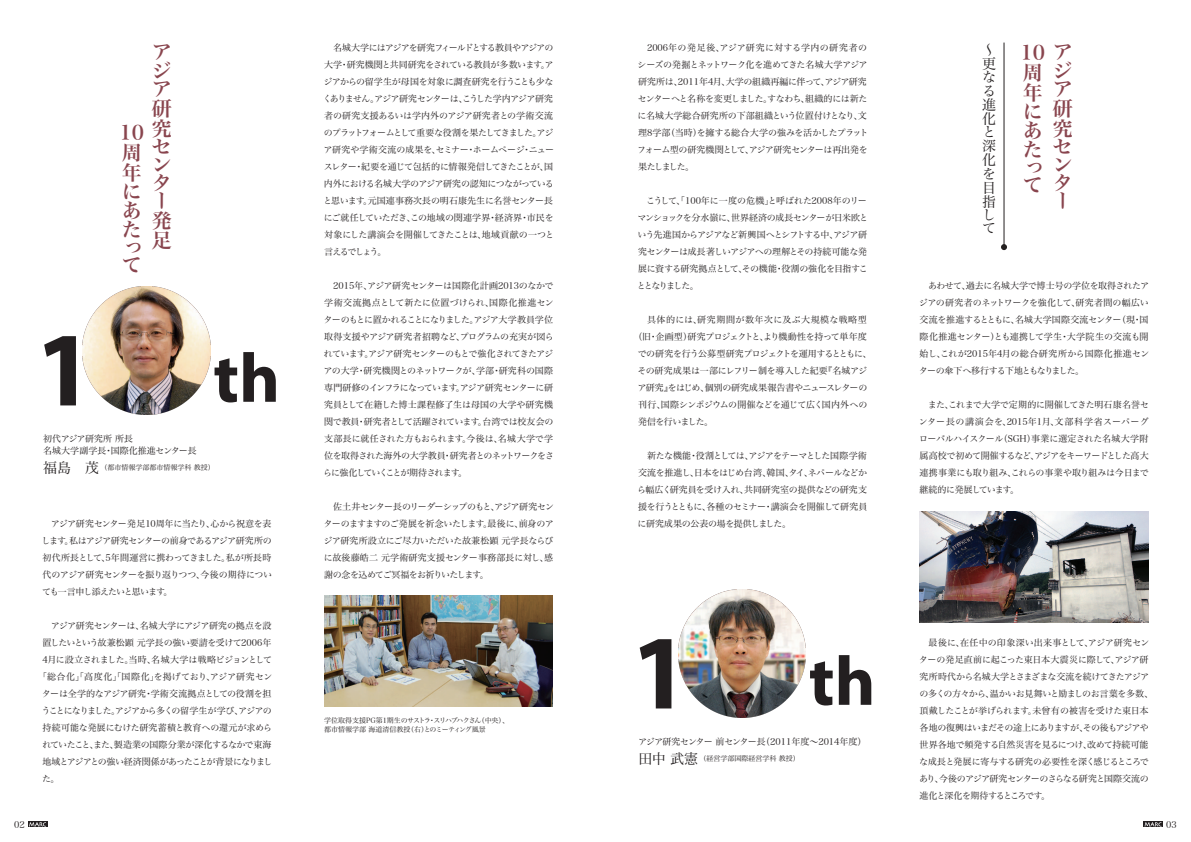
<style>
.page{position:relative;width:1191px;height:842px;background:#fff}
.page>*{position:absolute;margin:0;border:0;box-sizing:border-box;transform-origin:0 0}
.t1{font:700 70px "Myriad Pro";color:#231f20}
.t2{font:20px/18.9px "Hira Min Pro W6";color:#89454e;text-align:justify}
.t3{font:14px/13.7px "Hira Min Pro W3";color:#231f20;text-align:justify}
.t4{font:9px/17px "Hira Min Pro W3";letter-spacing:-.035em;color:#231f20;text-align:justify}
.t5{font:9px "Hira Min Pro W3";letter-spacing:-.005em;color:#231f20}
.t6{font:9px "Hira Min Pro W3";letter-spacing:.03em;color:#231f20}
.t7{font:9px "Hira Min Pro W3";letter-spacing:-.09em;color:#231f20}
.t8{font:9px "Hira Min Pro W3";letter-spacing:-.055em;color:#231f20}
.t9{font:9px "Hira Min Pro W3";letter-spacing:-.105em;color:#231f20}
.t10{font:9px/12px "Hira Min Pro W3";color:#231f20}
.t11{font:9px "Hira Min Pro W3";letter-spacing:-.015em;color:#231f20}
.t12{font:9px "Hira Min Pro W3";letter-spacing:.065em;color:#231f20}
.t13{font:9px "Hira Min Pro W3";letter-spacing:-.065em;color:#231f20}
.t14{font:9px "Hira Min Pro N W3";color:#231f20}
.t15{font:7px/9px "Hira Min Pro W3";color:#231f20}
.s1{font-size:106.6px}
.s2{font-size:14px}
</style>
<div class="page">
<div style="left:28px;top:822px;width:20px;height:5px;background:#231f20"></div>
<svg style="left:29px;top:822px;width:17px;height:5px"></svg>
<div style="left:1143px;top:822px;width:20px;height:5px;background:#231f20"></div>
<svg style="left:1144px;top:822px;width:17px;height:5px"></svg>
<img style="left:83px;top:286px;width:127px;height:128px">
<img style="left:678px;top:589px;width:128px;height:128px">
<img style="left:324px;top:595px;width:229px;height:112px">
<img style="left:919px;top:512px;width:229px;height:111px">
<hr style="left:1003px;top:43px;width:1px;height:204px;background:#231f20">
<svg style="left:1001px;top:244px;width:6px;height:6px"></svg>
<h2 class="t2" style="left:119px;top:121px;width:26px;line-height:19.5px">10周年にあた</h2>
<h2 class="t2" style="left:122px;top:238px;width:22px;line-height:17px">って</h2>
<h2 class="t2" style="left:152px;top:41px;width:21px">アジア研究センター発足</h2>
<h1 class="t1" style="left:35px;top:333px;width:246px"><span class="s1">1</span> th</h1>
<p class="t10" style="left:43px;top:431px;width:155px">初代アジア研究所 所長<br>名城大学副学長・国際化推進センター長</p>
<p class="t15" style="left:43px;top:463px;width:173px"><span class="s2">福島　茂</span> （都市情報学部都市情報学科 教授）</p>
<p class="t4" style="left:42px;top:514px;width:232px">　アジア研究センター発足10周年に当たり、心から祝意を表します。私はアジア研究センターの前身であるアジア研究所の初代所長として、5年間運営に携わってきました。私が所長時代のアジア研究センターを振り返りつつ、今後の期待についても一言申し添えたいと思います。</p>
<p class="t4" style="left:43px;top:616px;width:230px">　アジア研究センターは、名城大学にアジア研究の拠点を設</p>
<p class="t4" style="left:43px;top:633px;width:230px">置したいという故兼松顕 元学長の強い要請を受けて2006年</p>
<p class="t4" style="left:43px;top:650px;width:231px">4月に設立されました。当時、名城大学は戦略ビジョンとして</p>
<p class="t6" style="left:38px;top:668px;width:236px">「総合化」「高度化」「国際化」を掲げており、アジア研究セン</p>
<p class="t4" style="left:42px;top:684px;width:231px">ターは全学的なアジア研究・学術交流拠点としての役割を担</p>
<p class="t7" style="left:41px;top:702px;width:232px">うことになりました。アジアから多くの留学生が学び、アジアの</p>
<p class="t11" style="left:43px;top:719px;width:231px">持続可能な発展にむけた研究蓄積と教育への還元が求めら</p>
<p class="t4" style="left:42px;top:735px;width:231px">れていたこと、また、製造業の国際分業が深化するなかで東海</p>
<p class="t9" style="left:43px;top:753px;width:231px">地域とアジアとの強い経済関係があったことが背景になりまし</p>
<p class="t4" style="left:42px;top:769px;width:19px">た。</p>
<p class="t4" style="left:323px;top:38px;width:233px">　名城大学にはアジアを研究フィールドとする教員やアジアの大学・研究機関と共同研究をされている教員が多数います。アジアからの留学生が母国を対象に調査研究を行うことも少なくありません。アジア研究センターは、こうした学内アジア研究者の研究支援あるいは学内外のアジア研究者との学術交流のプラットフォームとして重要な役割を果たしてきました。アジア研究や学術交流の成果を、セミナー・ホームページ・ニュースレター・紀要を通じて包括的に情報発信してきたことが、国内外における名城大学のアジア研究の認知につながっていると思います。元国連事務次長の明石康先生に名誉センター長にご就任していただき、この地域の関連学界・経済界・市民を対象にした講演会を開催してきたことは、地域貢献の一つと言えるでしょう。</p>
<p class="t4" style="left:323px;top:276px;width:232px">　2015年、アジア研究センターは国際化計画2013のなかで学術交流拠点として新たに位置づけられ、国際化推進センターのもとに置かれることになりました。アジア大学教員学位取得支援やアジア研究者招聘など、プログラムの充実が図られています。アジア研究センターのもとで強化されてきたアジアの大学・研究機関とのネットワークが、学部・研究科の国際専門研修のインフラになっています。アジア研究センターに研究員として在籍した博士課程修了生は母国の大学や研究機関で教員・研究者として活躍されています。台湾では校友会の支部長に就任された方もおられます。今後は、名城大学で学位を取得された海外の大学教員・研究者とのネットワークをさらに強化していくことが期待されます。</p>
<p class="t4" style="left:323px;top:497px;width:232px;text-align:left">　佐土井センター長のリーダーシップのもと、アジア研究センターのますますのご発展を祈念いたします。最後に、前身のアジア研究所設立にご尽力いただいた故兼松顕 元学長ならびに故後藤皓二 元学術研究支援センター事務部長に対し、感謝の念を込めてご冥福をお祈りいたします。</p>
<p class="t15" style="left:324px;top:715px;width:186px">学位取得支援PG第1期生のサストラ・スリハブハクさん（中央）、都市情報学部 海道清信教授（右）とのミーティング風景</p>
<p class="t4" style="left:637px;top:38px;width:233px;text-align:left">　2006年の発足後、アジア研究に対する学内の研究者のシーズの発掘とネットワーク化を進めてきた名城大学アジア研究所は、2011年4月、大学の組織再編に伴って、アジア研究センターへと名称を変更しました。すなわち、組織的には新たに名城大学総合研究所の下部組織という位置付けとなり、文理8学部（当時）を擁する総合大学の強みを活かしたプラットフォーム型の研究機関として、アジア研究センターは再出発を果たしました。</p>
<p class="t4" style="left:637px;top:191px;width:233px;text-align:left">　こうして、「100年に一度の危機」と呼ばれた2008年のリーマンショックを分水嶺に、世界経済の成長センターが日米欧という先進国からアジアなど新興国へとシフトする中、アジア研究センターは成長著しいアジアへの理解とその持続可能な発展に資する研究拠点として、その機能・役割の強化を目指すこととなりました。</p>
<p class="t12" style="left:638px;top:311px;width:230px">　具体的には、研究期間が数年次に及ぶ大規模な戦略型</p>
<p class="t4" style="left:633px;top:327px;width:235px">（旧・企画型）研究プロジェクトと、より機動性を持って単年度</p>
<p class="t8" style="left:637px;top:345px;width:235px">での研究を行う公募型研究プロジェクトを運用するとともに、</p>
<p class="t4" style="left:637px;top:361px;width:231px">その研究成果は一部にレフリー制を導入した紀要『名城アジ</p>
<p class="t4" style="left:637px;top:378px;width:231px">ア研究』をはじめ、個別の研究成果報告書やニュースレターの</p>
<p class="t4" style="left:638px;top:395px;width:231px">刊行、国際シンポジウムの開催などを通じて広く国内外への</p>
<p class="t13" style="left:638px;top:413px;width:77px">発信を行いました。</p>
<p class="t4" style="left:637px;top:446px;width:232px">　新たな機能・役割としては、アジアをテーマとした国際学術交流を推進し、日本をはじめ台湾、韓国、タイ、ネパールなどから幅広く研究員を受け入れ、共同研究室の提供などの研究支援を行うとともに、各種のセミナー・講演会を開催して研究員に研究成果の公表の場を提供しました。</p>
<h1 class="t1" style="left:630px;top:636px;width:246px"><span class="s1">1</span> th</h1>
<p class="t5" style="left:638px;top:734px;width:230px">アジア研究センター 前センター長（2011年度～2014年度）</p>
<p class="t15" style="left:638px;top:754px;width:163px"><span class="s2">田中 武憲</span> （経営学部国際経営学科 教授）</p>
<h3 class="t3" style="left:982px;top:42px;width:15px">〜更なる進化と深化を目指して</h3>
<h2 class="t2" style="left:1052px;top:42px;width:21px;line-height:18.5px;text-indent:-32px">10 アジア研究センター</h2>
<h2 class="t2" style="left:1022px;top:62px;width:22px;line-height:19.3px">周年にあた</h2>
<h2 class="t2" style="left:1022px;top:158px;width:22px;line-height:17px">って</h2>
<p class="t4" style="left:919px;top:276px;width:232px">　あわせて、過去に名城大学で博士号の学位を取得されたアジアの研究者のネットワークを強化して、研究者間の幅広い交流を推進するとともに、名城大学国際交流センター（現・国際化推進センター）とも連携して学生・大学院生の交流も開始し、これが2015年4月の総合研究所から国際化推進センターの傘下へ移行する下地ともなりました。</p>
<p class="t4" style="left:919px;top:395px;width:232px">　また、これまで大学で定期的に開催してきた明石康名誉センター長の講演会を、2015年1月、文部科学省スーパーグローバルハイスクール（SGH）事業に選定された名城大学附属高校で初めて開催するなど、アジアをキーワードとした高大連携事業にも取り組み、これらの事業や取り組みは今日まで継続的に発展しています。</p>
<p class="t4" style="left:919px;top:633px;width:236px;text-align:left">　最後に、在任中の印象深い出来事として、アジア研究センターの発足直前に起こった東日本大震災に際して、アジア研究所時代から名城大学とさまざまな交流を続けてきたアジアの多くの方々から、温かいお見舞いと励ましのお言葉を多数、頂戴したことが挙げられます。未曾有の被害を受けた東日本各地の復興はいまだその途上にありますが、その後もアジアや世界各地で頻発する自然災害を見るにつけ、改めて持続可能な成長と発展に寄与する研究の必要性を深く感じるところであり、今後のアジア研究センターのさらなる研究と国際交流の進化と深化を期待するところです。</p>
<p class="t14" style="left:14px;top:817px;width:12px">02</p>
<p class="t14" style="left:1166px;top:817px;width:12px">03</p>
</div>
